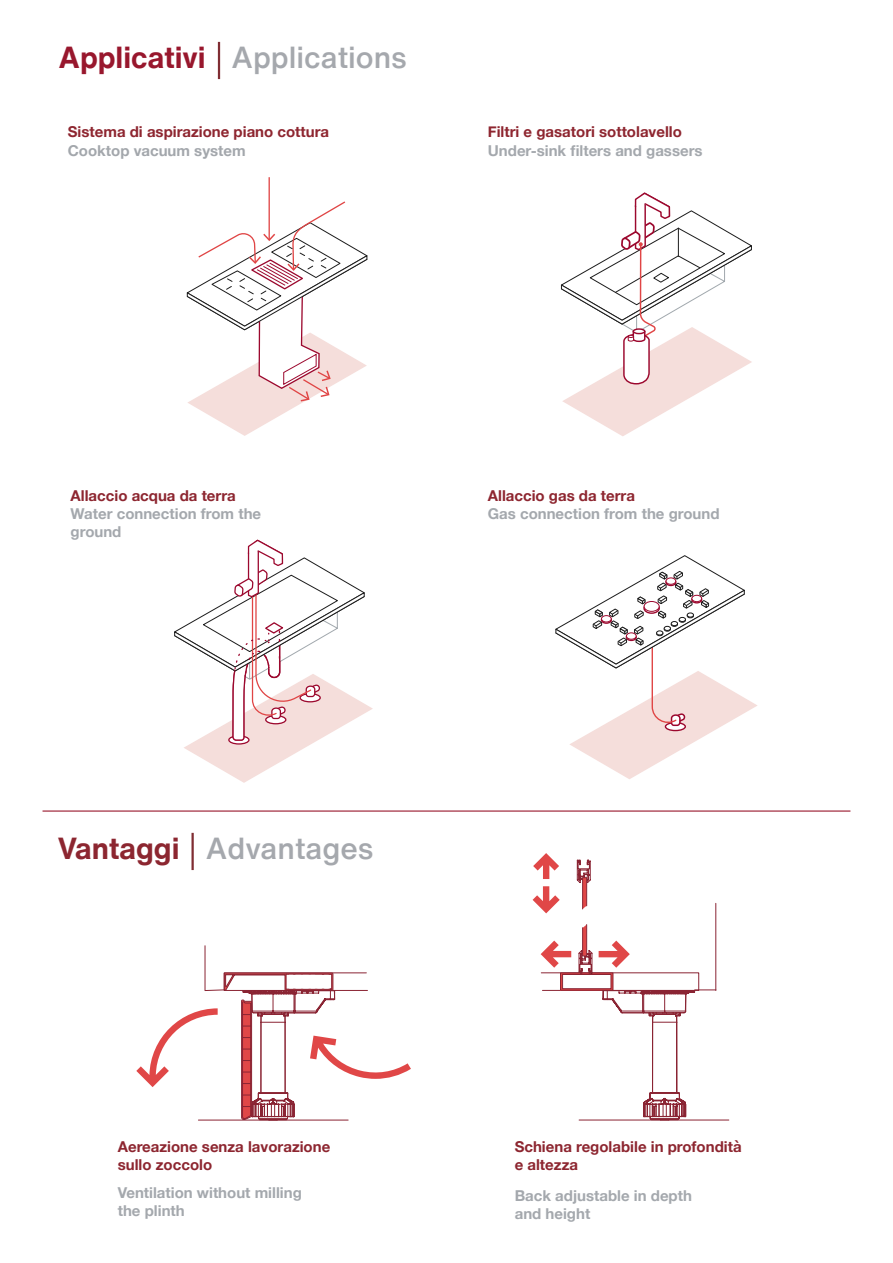
<style>
.page{position:relative;width:893px;height:1263px;background:#fff}
.page>*{position:absolute;margin:0;border:0;box-sizing:border-box;transform-origin:0 0}
.t1{font:500 30px "Helvetica Now Text";color:#a5a8ad}
.t2{font:700 15px/18px "Helvetica Neue";color:#a4a8ad}
.t3{font:700 15px/18px "Helvetica Neue";color:#8d2630}
.t4{font:700 15px "Helvetica Neue";color:#8e2630}
.t5{font:700 15px "Helvetica Neue";color:#a3a7ac}
.s1{font-weight:700;color:#98172d}
.s2{font-weight:700;color:#8c2630}
</style>
<div class="page">
<hr style="left:715px;top:903px;width:1px;height:87px;background:#8a2433">
<hr style="left:579px;top:1119px;width:150px;height:1px;background:#8a2433">
<svg style="left:577px;top:860px;width:13px;height:49px"></svg>
<svg style="left:533px;top:853px;width:26px;height:26px"></svg>
<svg style="left:533px;top:886px;width:27px;height:27px"></svg>
<svg style="left:540px;top:924px;width:176px;height:196px"></svg>
<hr style="left:43px;top:810px;width:807px;height:2px;background:#99182d">
<hr style="left:269px;top:177px;width:1px;height:63px;background:#e04545">
<svg style="left:186px;top:200px;width:182px;height:236px"></svg>
<svg style="left:560px;top:192px;width:192px;height:244px"></svg>
<svg style="left:136px;top:539px;width:275px;height:582px"></svg>
<svg style="left:555px;top:555px;width:202px;height:224px"></svg>
<div style="left:692px;top:596px;width:10px;height:7px;background:#9e0e33;border-radius:50%"></div>
<div style="left:691px;top:596px;width:11px;height:7px;border:1px solid #9c082e;border-radius:50%"></div>
<div style="left:692px;top:595px;width:10px;height:7px;background:#fff;border-radius:50%"></div>
<div style="left:691px;top:595px;width:11px;height:7px;border:1px solid #9c082e;border-radius:50%"></div>
<hr style="left:191px;top:833px;width:3px;height:37px;background:#802d33">
<hr style="left:218px;top:42px;width:2px;height:37px;background:#802d33">
<h1 class="t1" style="left:58px;top:35px;width:350px"><span class="s1">Applicativi</span> Applications</h1>
<p class="t4" style="left:68px;top:120px;width:263px">Sistema di aspirazione piano cottura</p>
<p class="t5" style="left:68px;top:139px;width:179px">Cooktop vacuum system</p>
<p class="t4" style="left:488px;top:120px;width:196px">Filtri e gasatori sottolavello</p>
<p class="t2" style="left:488px;top:142px;width:216px">Under-sink filters and gassers</p>
<p class="t3" style="left:71px;top:487px;width:167px">Allaccio acqua da terra</p>
<p class="t2" style="left:71px;top:505px;width:192px">Water connection from the ground</p>
<p class="t4" style="left:488px;top:483px;width:149px">Allaccio gas da terra</p>
<p class="t2" style="left:488px;top:505px;width:233px">Gas connection from the ground</p>
<h1 class="t1" style="left:57px;top:826px;width:318px"><span class="s2">Vantaggi</span> Advantages</h1>
<p class="t3" style="left:118px;top:1137px;width:214px">Aereazione senza lavorazione sullo zoccolo</p>
<p class="t3" style="left:515px;top:1137px;width:228px">Schiena regolabile in profondità e altezza</p>
<p class="t2" style="left:118px;top:1184px;width:186px">Ventilation without milling the plinth</p>
<p class="t2" style="left:515px;top:1187px;width:179px">Back adjustable in depth and height</p>
</div>
